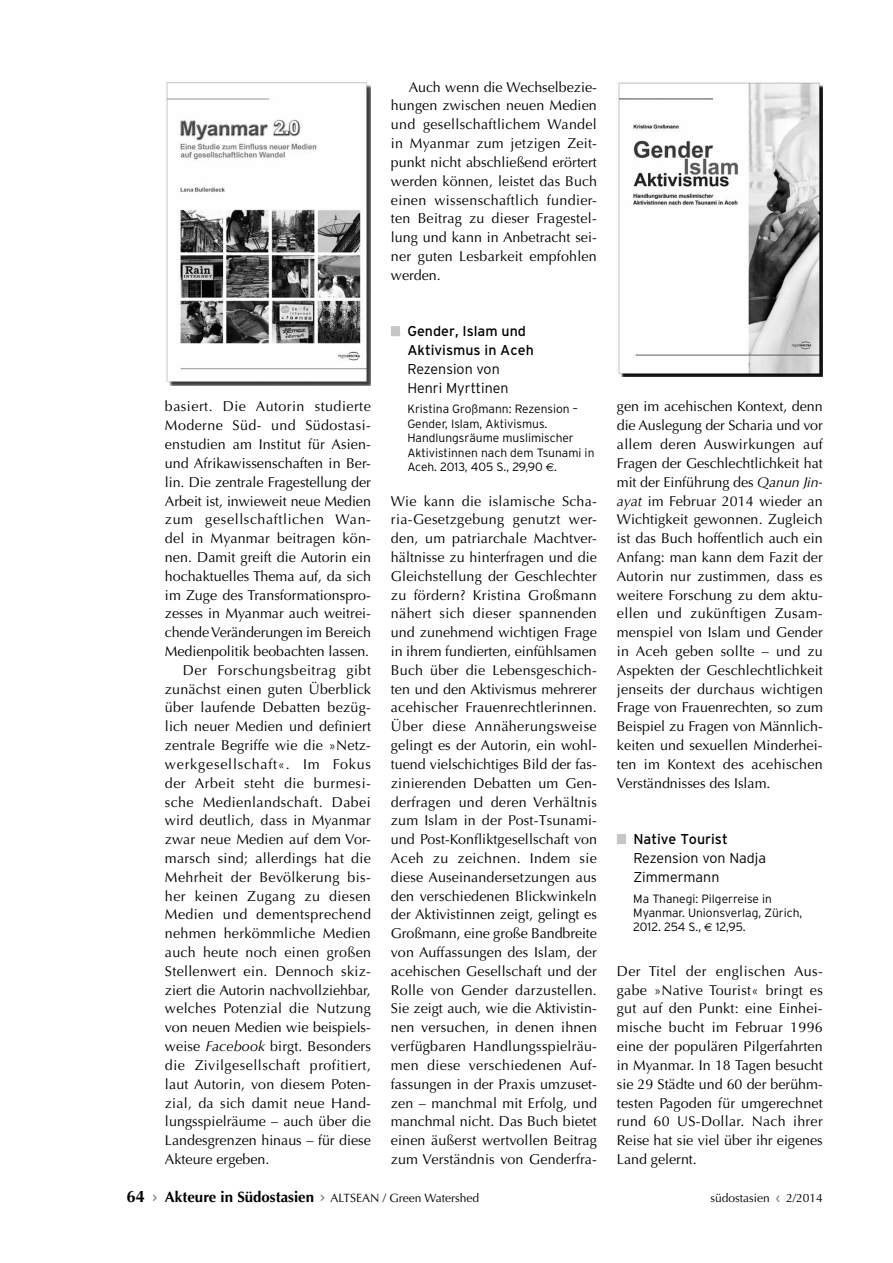
<style>
.page{position:relative;width:893px;height:1263px;background:#fff}
.page>*{position:absolute;margin:0;border:0;box-sizing:border-box;transform-origin:0 0}
.t1{font:14.25px/18.8px "Optima LT Std";letter-spacing:.01em;color:#000;text-align:justify}
.t2{font:14.25px "Optima LT Std";letter-spacing:.03em;color:#000}
.t3{font:14.25px "Optima LT Std";letter-spacing:.035em;color:#000}
.t4{font:300 14.25px/18.8px "Interstate";color:#000}
.t5{font:14.25px/18.8px "Interstate";color:#000}
.t6{font:14.25px "Optima LT Std";letter-spacing:-.01em;color:#000}
.t7{font:14.25px "Optima LT Std";letter-spacing:.045em;color:#000}
.t8{font:14.25px "Optima LT Std";letter-spacing:.055em;color:#000}
.t9{font:14.25px "Optima LT Std";letter-spacing:.04em;color:#000}
.t10{font:300 12px/14.4px "Interstate";color:#000}
.t11{font:12px "Optima LT Std";color:#000}
.s1{font-style:italic}
.s2{font-family:"Euro Sans";font-weight:400;font-size:11.25px}
.s3{font-weight:700;font-size:16.5px}
.s4{font-family:"Interstate Regular 2";color:#7a7b7a}
.s5{font-weight:700;font-size:15px}
.s6{font-family:"Interstate";color:#7a7b7a}
</style>
<div class="page">
<div style="left:391px;top:326px;width:9px;height:10px;background:#c5c6c6"></div>
<div style="left:617px;top:834px;width:9px;height:10px;background:#c5c6c6"></div>
<img style="left:618px;top:82px;width:205px;height:294px">
<img style="left:166px;top:82px;width:205px;height:303px">
<p class="t3" style="left:165px;top:398px;width:207px">basiert. Die Autorin studierte</p>
<p class="t2" style="left:165px;top:417px;width:207px">Moderne Süd- und Südostasi-</p>
<p class="t1" style="left:165px;top:435px;width:208px">enstudien am Institut für Asien-</p>
<p class="t1" style="left:165px;top:454px;width:207px">und Afrikawissenschaften in Ber-</p>
<p class="t1" style="left:165px;top:473px;width:207px">lin. Die zentrale Fragestellung der</p>
<p class="t1" style="left:165px;top:491px;width:207px">Arbeit ist, inwieweit neue Medien</p>
<p class="t7" style="left:165px;top:511px;width:208px">zum gesellschaftlichen Wan-</p>
<p class="t1" style="left:165px;top:529px;width:207px">del in Myanmar beitragen kön-</p>
<p class="t1" style="left:165px;top:548px;width:207px">nen. Damit greift die Autorin ein</p>
<p class="t1" style="left:165px;top:567px;width:208px">hochaktuelles Thema auf, da sich</p>
<p class="t1" style="left:165px;top:585px;width:207px">im Zuge des Transformationspro-</p>
<p class="t1" style="left:165px;top:604px;width:208px">zesses in Myanmar auch weitrei-</p>
<p class="t6" style="left:165px;top:624px;width:207px">chende Veränderungen im Bereich</p>
<p class="t1" style="left:165px;top:642px;width:206px">Medienpolitik beobachten lassen.</p>
<p class="t9" style="left:183px;top:662px;width:189px">Der Forschungsbeitrag gibt</p>
<p class="t1" style="left:165px;top:680px;width:207px">zunächst einen guten Überblick</p>
<p class="t1" style="left:165px;top:698px;width:207px">über laufende Debatten bezüg-</p>
<p class="t1" style="left:165px;top:717px;width:208px">lich neuer Medien und definiert</p>
<p class="t1" style="left:165px;top:736px;width:207px">zentrale Begriffe wie die »Netz-</p>
<p class="t8" style="left:165px;top:756px;width:208px">werkgesellschaft«. Im Fokus</p>
<p class="t3" style="left:165px;top:774px;width:207px">der Arbeit steht die burmesi-</p>
<p class="t2" style="left:165px;top:793px;width:207px">sche Medienlandschaft. Dabei</p>
<p class="t1" style="left:165px;top:811px;width:208px">wird deutlich, dass in Myanmar</p>
<p class="t1" style="left:165px;top:830px;width:207px">zwar neue Medien auf dem Vor-</p>
<p class="t1" style="left:165px;top:849px;width:207px">marsch sind; allerdings hat die</p>
<p class="t1" style="left:165px;top:868px;width:207px">Mehrheit der Bevölkerung bis-</p>
<p class="t2" style="left:165px;top:887px;width:207px">her keinen Zugang zu diesen</p>
<p class="t2" style="left:165px;top:906px;width:207px">Medien und dementsprechend</p>
<p class="t1" style="left:165px;top:924px;width:207px">nehmen herkömmliche Medien</p>
<p class="t1" style="left:165px;top:943px;width:208px">auch heute noch einen großen</p>
<p class="t1" style="left:165px;top:962px;width:207px">Stellenwert ein. Dennoch skiz-</p>
<p class="t1" style="left:165px;top:981px;width:207px">ziert die Autorin nachvollziehbar,</p>
<p class="t1" style="left:165px;top:999px;width:207px">welches Potenzial die Nutzung</p>
<p class="t1" style="left:165px;top:1018px;width:207px">von neuen Medien wie beispiels-</p>
<p class="t1" style="left:165px;top:1037px;width:207px">weise <span class="s1">Facebook</span> birgt. Besonders</p>
<p class="t3" style="left:165px;top:1057px;width:207px">die Zivilgesellschaft profitiert,</p>
<p class="t1" style="left:165px;top:1075px;width:208px">laut Autorin, von diesem Poten-</p>
<p class="t1" style="left:165px;top:1093px;width:207px">zial, da sich damit neue Hand-</p>
<p class="t1" style="left:165px;top:1112px;width:208px">lungsspielräume – auch über die</p>
<p class="t1" style="left:165px;top:1131px;width:207px">Landesgrenzen hinaus – für diese</p>
<p class="t1" style="left:165px;top:1150px;width:106px">Akteure ergeben.</p>
<p class="t1" style="left:391px;top:78px;width:208px;text-indent:18px">Auch wenn die Wechselbezie&shy;hungen zwischen neuen Medien und gesellschaftlichem Wandel in Myanmar zum jetzigen Zeit&shy;punkt nicht abschließend erörtert werden können, leistet das Buch einen wissenschaftlich fundier&shy;ten Beitrag zu dieser Fragestel&shy;lung und kann in Anbetracht sei&shy;ner guten Lesbarkeit empfohlen werden.</p>
<p class="t5" style="left:407px;top:322px;width:128px">Gender, Islam und<br>Aktivismus in Aceh</p>
<p class="t4" style="left:407px;top:359px;width:103px">Rezension von<br>Henri Myrttinen</p>
<p class="t10" style="left:407px;top:402px;width:189px">Kristina Großmann: Rezension –<br>Gender, Islam, Aktivismus.<br>Handlungsräume muslimischer<br>Aktivistinnen nach dem Tsunami in<br>Aceh. 2013, 405 S., 29,90 <span class="s2">€</span>.</p>
<p class="t1" style="left:391px;top:491px;width:208px">Wie kann die islamische Scha&shy;ria-Gesetzgebung genutzt wer&shy;den, um patriarchale Machtver&shy;hältnisse zu hinterfragen und die Gleichstellung der Geschlechter zu fördern? Kristina Großmann nähert sich dieser spannenden und zunehmend wichtigen Frage in ihrem fundierten, einfühlsamen Buch über die Lebensgeschich&shy;ten und den Aktivismus mehrerer acehischer Frauenrechtlerinnen.<br>Über diese Annäherungsweise gelingt es der Autorin, ein wohl&shy;tuend vielschichtiges Bild der fas&shy;zinierenden Debatten um Gen&shy;derfragen und deren Verhältnis zum Islam in der Post-Tsunami&shy;und Post-Konfliktgesellschaft von Aceh zu zeichnen. Indem sie diese Auseinandersetzungen aus den verschiedenen Blickwinkeln der Aktivistinnen zeigt, gelingt es Großmann, eine große Bandbreite von Auffassungen des Islam, der acehischen Gesellschaft und der Rolle von Gender darzustellen.<br>Sie zeigt auch, wie die Aktivistin&shy;nen versuchen, in denen ihnen verfügbaren Handlungsspielräu&shy;men diese verschiedenen Auf&shy;fassungen in der Praxis umzuset&shy;zen – manchmal mit Erfolg, und manchmal nicht. Das Buch bietet einen äußerst wertvollen Beitrag zum Verständnis von Genderfra-</p>
<p class="t1" style="left:617px;top:397px;width:208px">gen im acehischen Kontext, denn die Auslegung der Scharia und vor allem deren Auswirkungen auf Fragen der Geschlechtlichkeit hat mit der Einführung des <span class="s1">Qanun Jin&shy;ayat</span> im Februar 2014 wieder an Wichtigkeit gewonnen. Zugleich ist das Buch hoffentlich auch ein Anfang: man kann dem Fazit der Autorin nur zustimmen, dass es weitere Forschung zu dem aktu&shy;ellen und zukünftigen Zusam&shy;menspiel von Islam und Gender in Aceh geben sollte – und zu Aspekten der Geschlechtlichkeit jenseits der durchaus wichtigen Frage von Frauenrechten, so zum Beispiel zu Fragen von Männlich&shy;keiten und sexuellen Minderhei&shy;ten im Kontext des acehischen Verständnisses des Islam.</p>
<p class="t5" style="left:633px;top:830px;width:96px">Native Tourist</p>
<p class="t4" style="left:633px;top:848px;width:134px">Rezension von Nadja<br>Zimmermann</p>
<p class="t10" style="left:633px;top:891px;width:171px">Ma Thanegi: Pilgerreise in<br>Myanmar. Unionsverlag, Zürich,<br>2012. 254 S., <span class="s2">€</span> 12,95.</p>
<p class="t1" style="left:617px;top:962px;width:207px">Der Titel der englischen Aus&shy;gabe »Native Tourist« bringt es gut auf den Punkt: eine Einhei&shy;mische bucht im Februar 1996 eine der populären Pilgerfahrten in Myanmar. In 18 Tagen besucht sie 29 Städte und 60 der berühm&shy;testen Pagoden für umgerechnet rund 60 US-Dollar. Nach ihrer Reise hat sie viel über ihr eigenes Land gelernt.</p>
<p class="t11" style="left:127px;top:1190px;width:354px"><span class="s3">64</span> <span class="s4">&gt;</span> <span class="s5">Akteure in Südostasien</span> <span class="s6">&gt;</span> ALTSEAN / Green Watershed</p>
<p class="t11" style="left:710px;top:1190px;width:114px">südostasien <span class="s6">‹</span> 2/2014</p>
</div>
